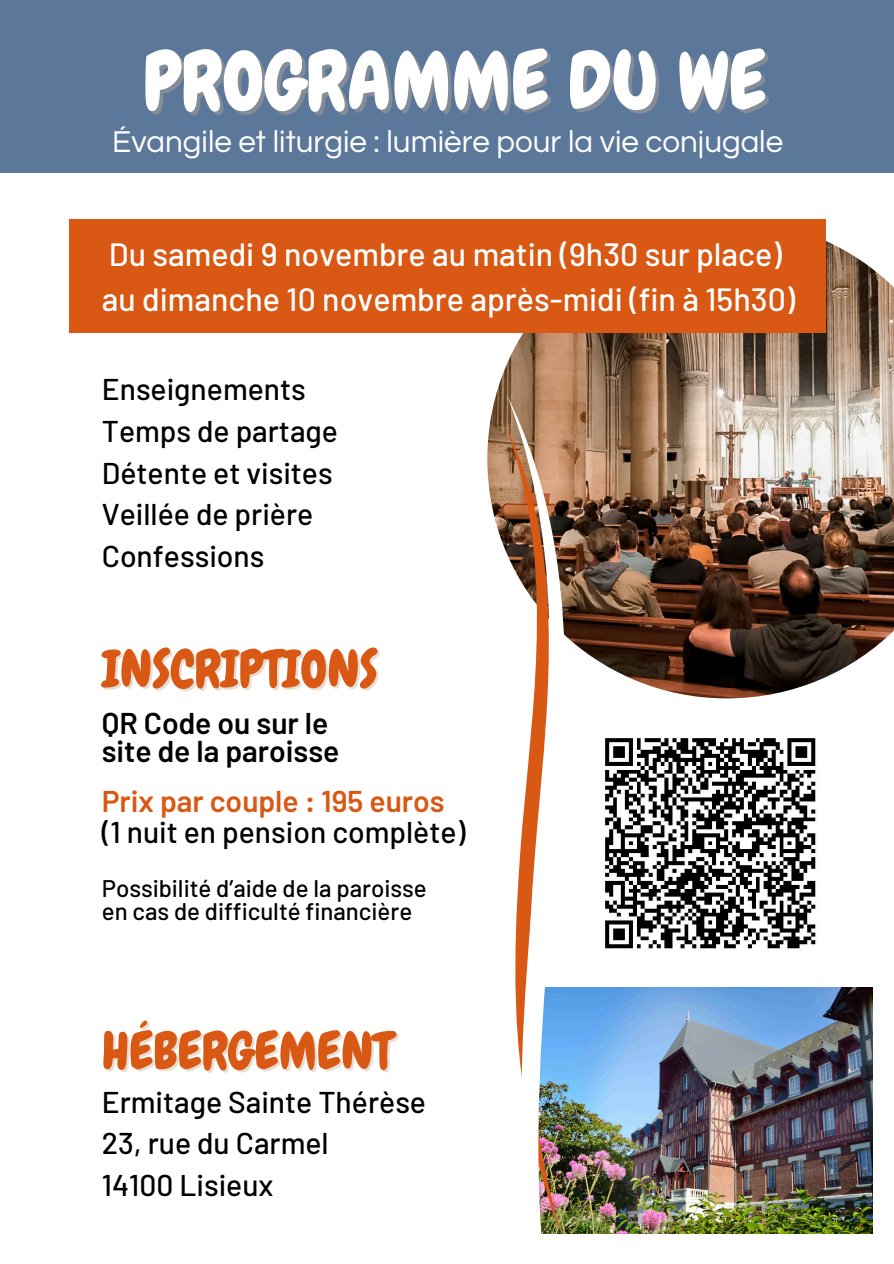
<style>
.page{position:relative;width:894px;height:1264px;background:#fff}
.page>*{position:absolute;margin:0;border:0;box-sizing:border-box;transform-origin:0 0}
.t1{font:80.1px "Chewy";color:#fff}
.t2{font:51.3px "Chewy";color:#d85814}
.t3{font:500 32.1px/45px "Barlow";color:#fff}
.t4{font:31.35px "Questrial";color:#fff}
.t5{font:500 30px/41.7px "Barlow";color:#000}
.t6{font:600 30px/28.2px "Barlow";color:#000}
.t7{font:500 24px/23.7px "Barlow";color:#000}
.s1{font-weight:600;color:#d85814}
</style>
<div class="page">
<div style="left:0;top:0;width:893px;height:172px;background:#5b789a"></div>
<img style="left:487px;top:219px;width:406px;height:479px">
<div style="left:69px;top:219px;width:756px;height:114px;background:#d85814"></div>
<img style="left:613px;top:987px;width:259px;height:245px">
<img style="left:493px;top:392px;width:120px;height:842px">
<img style="left:589px;top:722px;width:227px;height:241px">
<p class="t1" style="left:143px;top:30px;width:624px">PROGRAMME DU WE</p>
<p class="t4" style="left:112px;top:126px;width:672px">Évangile et liturgie : lumière pour la vie conjugale</p>
<h3 class="t3" style="left:102px;top:231px;width:694px">Du samedi 9 novembre au matin (9h30 sur place) au dimanche 10 novembre après-midi (fin à 15h30)</h3>
<p class="t5" style="left:102px;top:367px;width:238px">Enseignements<br>Temps de partage<br>Détente et visites<br>Veillée de prière<br>Confessions</p>
<h3 class="t2" style="left:102px;top:636px;width:277px">INSCRIPTIONS</h3>
<p class="t6" style="left:102px;top:708px;width:239px">QR Code ou sur le site de la paroisse</p>
<h2 class="t5" style="left:102px;top:785px;width:365px;line-height:30.3px"><span class="s1">Prix par couple : 195 euros </span>(1 nuit en pension complète)</h2>
<p class="t7" style="left:102px;top:875px;width:326px">Possibilité d’aide de la paroisse en cas de difficulté financière</p>
<p class="t2" style="left:102px;top:1018px;width:292px">HÉBERGEMENT</p>
<h3 class="t5" style="left:102px;top:1079px;width:326px">Ermitage Sainte Thérèse<br>23, rue du Carmel<br>14100 Lisieux</h3>
</div>
